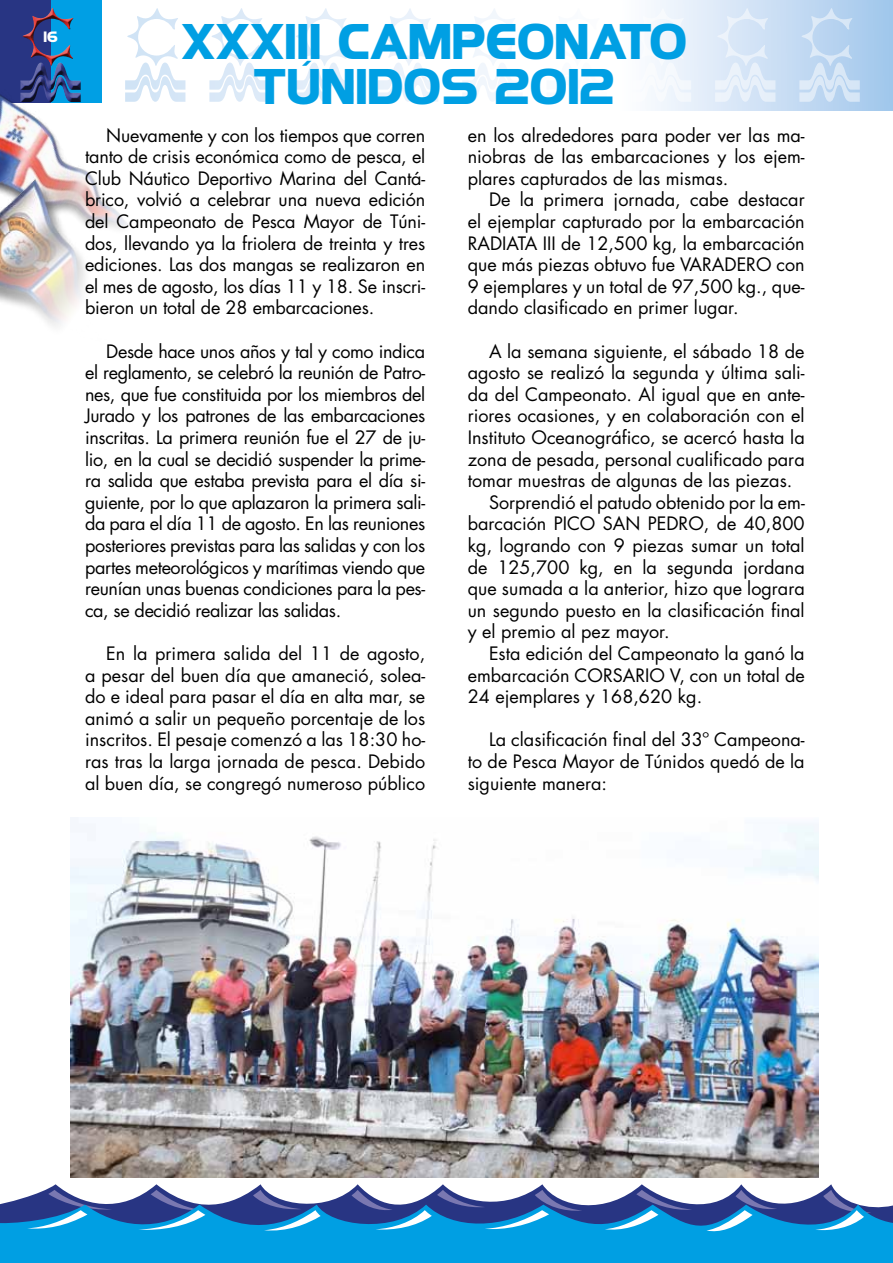
<style>
.page{position:relative;width:893px;height:1263px;background:#fff}
.page>*{position:absolute;margin:0;border:0;box-sizing:border-box;transform-origin:0 0}
.t1{font:700 45px/45px "Highland Gothic FLF";color:#009fe3;text-align:center}
.t2{font:18px/21.6px "Futura";color:#000;text-align:justify}
.t3{font:700 13.5px "Highland Gothic FLF";color:#fff}
</style>
<div class="page">
<div style="left:0;top:0;width:101px;height:102px;background:#009fe4"></div>
<div style="left:0;top:0;width:51px;height:102px;background:#283583"></div>
<svg style="left:1px;top:1184px;width:834px;height:20px"></svg>
<div style="left:0;top:1204px;width:893px;height:59px;background:#009fe3"></div>
<svg style="left:27px;top:1190px;width:844px;height:43px"></svg>
<div style="left:20px;top:8px;width:62px;height:94px;background:#000;opacity:.75"></div>
<svg style="left:651px;top:0;width:242px;height:111px;background:#c5dbf3"></svg>
<svg style="left:799px;top:8px;width:61px;height:94px;background:#c2d9f2"></svg>
<svg style="left:136px;top:8px;width:42px;height:23px"></svg>
<svg style="left:462px;top:9px;width:58px;height:93px"></svg>
<svg style="left:715px;top:8px;width:60px;height:94px;background:#dbe8f7"></svg>
<svg style="left:378px;top:9px;width:60px;height:93px"></svg>
<svg style="left:651px;top:8px;width:40px;height:94px"></svg>
<svg style="left:294px;top:8px;width:60px;height:94px"></svg>
<svg style="left:209px;top:8px;width:61px;height:94px"></svg>
<img style="left:0;top:31px;width:186px;height:99px">
<img style="left:0;top:130px;width:129px;height:197px">
<img style="left:70px;top:817px;width:749px;height:361px">
<p class="t3" style="left:43px;top:27px;width:16px">16</p>
<h1 class="t1" style="left:181px;top:16px;width:507px">XXXIII CAMPEONATO<br>TÚNIDOS 2012</h1>
<p class="t2" style="left:85px;top:124px;width:342px;text-indent:21px">Nuevamente y con los tiempos que corren tanto de crisis económica como de pesca, el Club Náutico Deportivo Marina del Cantá&shy;brico, volvió a celebrar una nueva edición del Campeonato de Pesca Mayor de Túni&shy;dos, llevando ya la friolera de treinta y tres ediciones. Las dos mangas se realizaron en el mes de agosto, los días 11 y 18. Se inscri&shy;bieron un total de 28 embarcaciones.</p>
<p class="t2" style="left:85px;top:340px;width:342px;text-indent:21px">Desde hace unos años y tal y como indica el reglamento, se celebró la reunión de Patro&shy;nes, que fue constituida por los miembros del Jurado y los patrones de las embarcaciones inscritas. La primera reunión fue el 27 de ju&shy;lio, en la cual se decidió suspender la prime&shy;ra salida que estaba prevista para el día si&shy;guiente, por lo que aplazaron la primera sali&shy;da para el día 11 de agosto. En las reuniones posteriores previstas para las salidas y con los partes meteorológicos y marítimas viendo que reunían unas buenas condiciones para la pes&shy;ca, se decidió realizar las salidas.</p>
<p class="t2" style="left:85px;top:643px;width:342px;text-indent:21px">En la primera salida del 11 de agosto, a pesar del buen día que amaneció, solea&shy;do e ideal para pasar el día en alta mar, se animó a salir un pequeño porcentaje de los inscritos. El pesaje comenzó a las 18:30 ho&shy;ras tras la larga jornada de pesca. Debido al buen día, se congregó numeroso público</p>
<p class="t2" style="left:468px;top:124px;width:338px">en los alrededores para poder ver las ma&shy;niobras de las embarcaciones y los ejem&shy;plares capturados de las mismas.</p>
<p class="t2" style="left:468px;top:189px;width:338px;text-indent:21px">De la primera jornada, cabe destacar el ejemplar capturado por la embarcación RADIATA III de 12,500 kg, la embarcación que más piezas obtuvo fue VARADERO con 9 ejemplares y un total de 97,500 kg., que&shy;dando clasificado en primer lugar.</p>
<p class="t2" style="left:489px;top:340px;width:317px">A la semana siguiente, el sábado 18 de</p>
<p class="t2" style="left:468px;top:362px;width:338px">agosto se realizó la segunda y última sali-</p>
<p class="t2" style="left:468px;top:383px;width:338px">da del Campeonato. Al igual que en ante-</p>
<p class="t2" style="left:468px;top:405px;width:338px">riores ocasiones, y en colaboración con el</p>
<p class="t2" style="left:468px;top:427px;width:338px">Instituto Oceanográfico, se acercó hasta la</p>
<p class="t2" style="left:468px;top:448px;width:338px">zona de pesada, personal cualificado para</p>
<p class="t2" style="left:468px;top:470px;width:326px">tomar muestras de algunas de las piezas.</p>
<p class="t2" style="left:489px;top:491px;width:317px">Sorprendió el patudo obtenido por la em-</p>
<p class="t2" style="left:468px;top:513px;width:338px">barcación PICO SAN PEDRO, de 40,800</p>
<p class="t2" style="left:468px;top:535px;width:338px">kg, logrando con 9 piezas sumar un total</p>
<p class="t2" style="left:468px;top:556px;width:338px">de 125,700 kg, en la segunda jordana</p>
<p class="t2" style="left:468px;top:578px;width:338px">que sumada a la anterior, hizo que lograra</p>
<p class="t2" style="left:468px;top:599px;width:338px">un segundo puesto en la clasificación final</p>
<p class="t2" style="left:468px;top:621px;width:203px">y el premio al pez mayor.</p>
<p class="t2" style="left:489px;top:643px;width:317px">Esta edición del Campeonato la ganó la</p>
<p class="t2" style="left:468px;top:664px;width:338px">embarcación CORSARIO V, con un total de</p>
<p class="t2" style="left:468px;top:686px;width:236px">24 ejemplares y 168,620 kg.</p>
<p class="t2" style="left:468px;top:729px;width:338px;text-indent:21px">La clasificación final del 33º Campeona&shy;to de Pesca Mayor de Túnidos quedó de la siguiente manera:</p>
</div>
